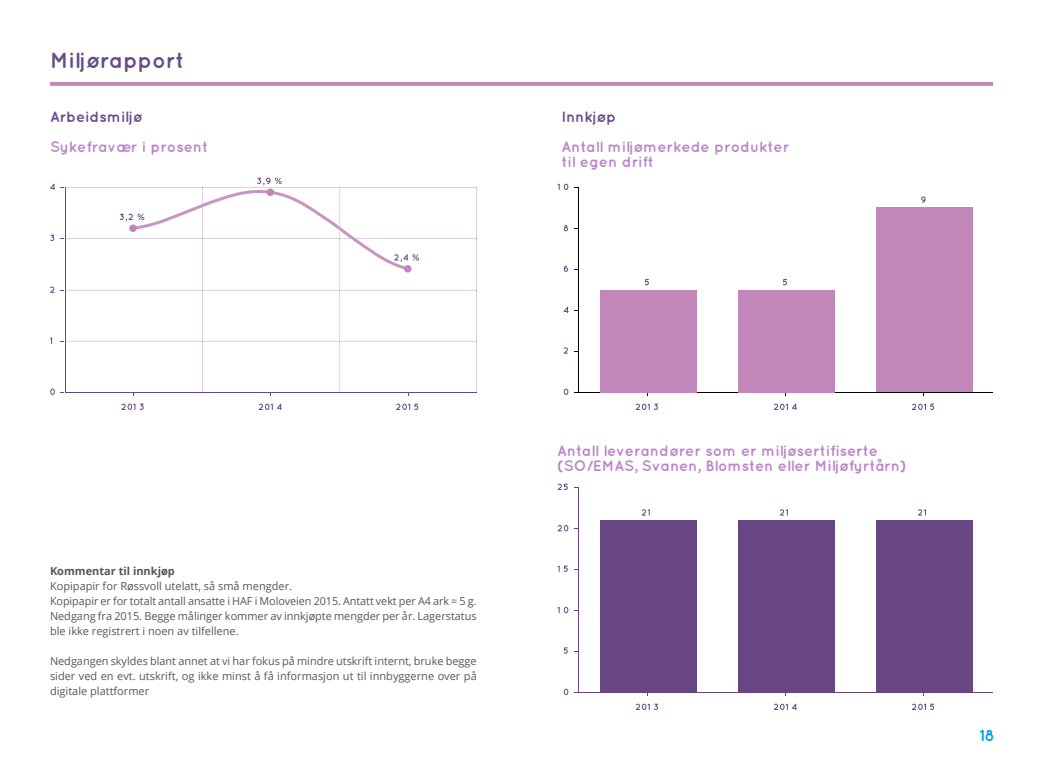
<style>
.page{position:relative;width:1043px;height:760px;background:#fff}
.page>*{position:absolute;margin:0;border:0;box-sizing:border-box;transform-origin:0 0}
.t1{font:700 22px "Quicksand";color:#654c87}
.t2{font:700 16px "Quicksand";color:#009fe3}
.t3{font:700 15px/15px "Quicksand";color:#bd83cb}
.t4{font:700 15px "Quicksand";color:#654c87}
.t5{font:11px/15px "Open Sans";color:#55565a}
.t6{font:700 11px "Open Sans";color:#55565a}
</style>
<div class="page">
<hr style="left:50px;top:82px;width:943px;height:4px;background:#c287bb">
<svg style="left:61px;top:178px;width:416px;height:218px"></svg>
<svg style="left:121px;top:404px;width:23px;height:6px"></svg>
<svg style="left:259px;top:404px;width:23px;height:6px"></svg>
<svg style="left:396px;top:404px;width:22px;height:6px"></svg>
<svg style="left:50px;top:389px;width:5px;height:6px"></svg>
<svg style="left:50px;top:287px;width:4px;height:6px"></svg>
<svg style="left:50px;top:235px;width:4px;height:6px"></svg>
<svg style="left:50px;top:184px;width:5px;height:6px"></svg>
<svg style="left:636px;top:404px;width:22px;height:6px"></svg>
<svg style="left:774px;top:404px;width:23px;height:6px"></svg>
<svg style="left:912px;top:404px;width:22px;height:6px"></svg>
<svg style="left:558px;top:184px;width:435px;height:212px"></svg>
<div style="left:600px;top:290px;width:96px;height:102px;background:#c287ba"></div>
<div style="left:738px;top:290px;width:97px;height:102px;background:#c287ba"></div>
<div style="left:876px;top:208px;width:97px;height:184px;background:#c287ba"></div>
<div style="left:600px;top:520px;width:96px;height:172px;background:#674683"></div>
<div style="left:738px;top:520px;width:97px;height:172px;background:#674683"></div>
<div style="left:876px;top:520px;width:97px;height:172px;background:#674683"></div>
<hr style="left:579px;top:692px;width:414px;height:1px;background:#674683">
<hr style="left:578px;top:487px;width:1px;height:205px;background:#674683">
<svg style="left:642px;top:509px;width:8px;height:7px"></svg>
<svg style="left:780px;top:509px;width:8px;height:7px"></svg>
<svg style="left:918px;top:509px;width:8px;height:7px"></svg>
<svg style="left:636px;top:704px;width:22px;height:6px"></svg>
<svg style="left:774px;top:704px;width:23px;height:6px"></svg>
<svg style="left:912px;top:704px;width:22px;height:6px"></svg>
<svg style="left:564px;top:689px;width:4px;height:6px"></svg>
<svg style="left:564px;top:647px;width:4px;height:7px"></svg>
<svg style="left:558px;top:607px;width:10px;height:6px"></svg>
<svg style="left:558px;top:566px;width:10px;height:6px"></svg>
<svg style="left:558px;top:525px;width:10px;height:6px"></svg>
<svg style="left:558px;top:484px;width:10px;height:6px"></svg>
<h1 class="t1" style="left:50px;top:47px;width:136px">Miljørapport</h1>
<h3 class="t4" style="left:50px;top:108px;width:94px">Arbeidsmiljø</h3>
<h3 class="t3" style="left:50px;top:139px;width:160px">Sykefravær i prosent</h3>
<h3 class="t4" style="left:562px;top:108px;width:56px">Innkjøp</h3>
<h3 class="t3" style="left:562px;top:139px;width:229px">Antall miljømerkede produkter til egen drift</h3>
<p class="t6" style="left:50px;top:563px;width:126px">Kommentar til innkjøp</p>
<p class="t5" style="left:50px;top:578px;width:428px">Kopipapir for Røssvoll utelatt, så små mengder.<br>Kopipapir er for totalt antall ansatte i HAF i Moloveien 2015. Antatt vekt per A4 ark = 5 g.<br>Nedgang fra 2015. Begge målinger kommer av innkjøpte mengder per år. Lagerstatus ble ikke registrert i noen av tilfellene.</p>
<p class="t5" style="left:50px;top:653px;width:428px;text-align:justify">Nedgangen skyldes blant annet at vi har fokus på mindre utskrift internt, bruke begge sider ved en evt. utskrift, og ikke minst å få informasjon ut til innbyggerne over på digitale plattformer</p>
<h3 class="t3" style="left:557px;top:443px;width:351px">Antall leverandører som er miljøsertifiserte (SO/EMAS, Svanen, Blomsten eller Miljøfyrtårn)</h3>
<h2 class="t2" style="left:980px;top:726px;width:17px">18</h2>
</div>
